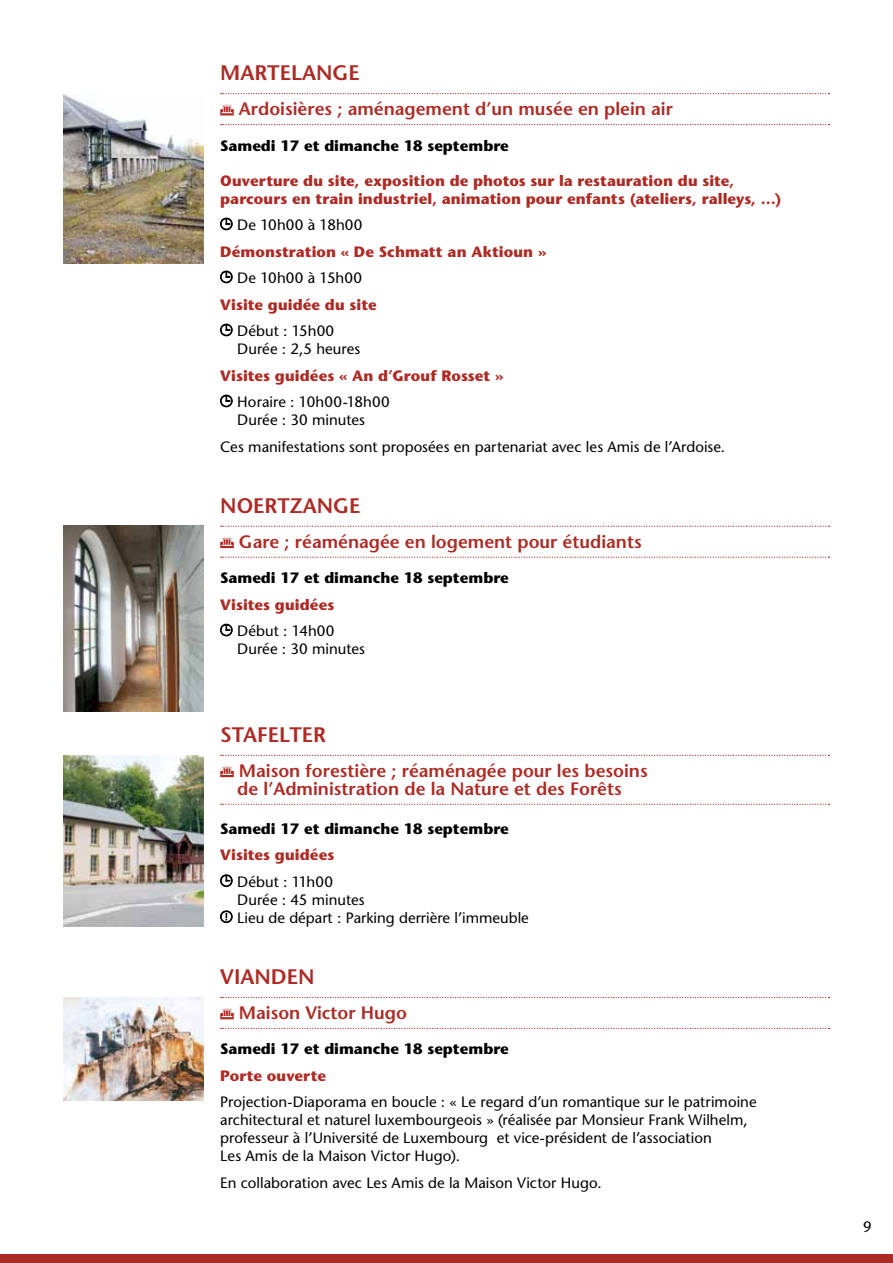
<style>
.page{position:relative;width:893px;height:1263px;background:#fff}
.page>*{position:absolute;margin:0;border:0;box-sizing:border-box;transform-origin:0 0}
.t1{font:600 21px "Stone Sans";color:#ad2b25}
.t2{font:600 18px/18px "Stone Sans";color:#ad2b25}
.t3{font:15px/18px "Stone Sans";color:#000}
.t4{font:700 15px/18px "Stone Sans";letter-spacing:.005em;color:#ad2b25}
.t5{font:700 15px "Stone Sans";color:#000}
</style>
<div class="page">
<div style="left:0;top:1254px;width:893px;height:9px;background:#ad2b25"></div>
<svg style="left:221px;top:93px;width:609px;height:1px"></svg>
<svg style="left:221px;top:124px;width:609px;height:1px"></svg>
<svg style="left:221px;top:526px;width:609px;height:1px"></svg>
<svg style="left:221px;top:557px;width:609px;height:1px"></svg>
<svg style="left:221px;top:755px;width:609px;height:1px"></svg>
<svg style="left:221px;top:804px;width:609px;height:1px"></svg>
<svg style="left:221px;top:997px;width:609px;height:1px"></svg>
<svg style="left:221px;top:1028px;width:609px;height:1px"></svg>
<svg style="left:220px;top:104px;width:14px;height:11px"></svg>
<svg style="left:220px;top:218px;width:13px;height:12px"></svg>
<svg style="left:220px;top:271px;width:13px;height:12px"></svg>
<svg style="left:220px;top:324px;width:13px;height:12px"></svg>
<svg style="left:220px;top:395px;width:13px;height:12px"></svg>
<svg style="left:220px;top:537px;width:14px;height:11px"></svg>
<svg style="left:220px;top:624px;width:13px;height:12px"></svg>
<svg style="left:220px;top:766px;width:14px;height:11px"></svg>
<svg style="left:220px;top:874px;width:13px;height:13px"></svg>
<svg style="left:220px;top:910px;width:13px;height:13px"></svg>
<svg style="left:220px;top:1008px;width:14px;height:11px"></svg>
<img style="left:64px;top:756px;width:139px;height:170px">
<img style="left:64px;top:525px;width:139px;height:186px">
<img style="left:64px;top:94px;width:139px;height:169px">
<img style="left:64px;top:997px;width:139px;height:103px">
<h1 class="t1" style="left:220px;top:60px;width:73px">Martelan</h1>
<h1 class="t1" style="left:332px;top:60px;width:26px">ge</h1>
<p class="t2" style="left:239px;top:100px;width:436px">Ardoisières ; aménagement d’un musée en plein air</p>
<p class="t5" style="left:220px;top:136px;width:290px">Samedi 17 et dimanche 18 septembre</p>
<p class="t4" style="left:220px;top:171px;width:563px">Ouverture du site, exposition de photos sur la restauration du site, parcours en train industriel, animation pour enfants (ateliers, ralleys, …)</p>
<p class="t3" style="left:237px;top:216px;width:127px">De 10h00 à 18h00</p>
<p class="t4" style="left:220px;top:242px;width:328px">Démonstration « De Schmatt an Aktioun »</p>
<p class="t3" style="left:237px;top:269px;width:126px">De 10h00 à 15h00</p>
<p class="t4" style="left:220px;top:295px;width:158px">Visite guidée du site</p>
<p class="t3" style="left:237px;top:322px;width:125px">Début : 15h00<br>Durée : 2,5 heures</p>
<p class="t4" style="left:220px;top:366px;width:285px">Visites guidées « An d’Grouf Rosset »</p>
<p class="t3" style="left:237px;top:393px;width:154px">Horaire : 10h00-18h00<br>Durée : 30 minutes</p>
<p class="t3" style="left:220px;top:437px;width:506px">Ces manifestations sont proposées en partenariat avec les Amis de l’Ardoise.</p>
<h1 class="t1" style="left:220px;top:493px;width:139px">Noertzange</h1>
<p class="t2" style="left:239px;top:533px;width:404px">Gare ; réaménagée en logement pour étudiants</p>
<p class="t5" style="left:220px;top:568px;width:290px">Samedi 17 et dimanche 18 septembre</p>
<p class="t4" style="left:220px;top:595px;width:116px">Visites guidées</p>
<p class="t3" style="left:237px;top:622px;width:129px">Début : 14h00<br>Durée : 30 minutes</p>
<h1 class="t1" style="left:220px;top:722px;width:107px">Stafelter</h1>
<p class="t2" style="left:237px;top:762px;width:412px">M aison forestière ; réaménagée pour les besoins de l’Administration de la Nature et des Forêts</p>
<p class="t5" style="left:220px;top:819px;width:290px">Samedi 17 et dimanche 18 septembre</p>
<p class="t4" style="left:220px;top:846px;width:116px">Visites guidées</p>
<p class="t3" style="left:237px;top:872px;width:293px">Début : 11h00<br>Durée : 45 minutes<br>Lieu de départ : Parking derrière l’immeuble</p>
<h1 class="t1" style="left:220px;top:964px;width:80px">Vian den</h1>
<p class="t2" style="left:239px;top:1004px;width:169px">M aison Victor Hugo</p>
<p class="t5" style="left:220px;top:1040px;width:290px">Samedi 17 et dimanche 18 septembre</p>
<p class="t4" style="left:220px;top:1066px;width:107px">Porte ouverte</p>
<p class="t3" style="left:220px;top:1093px;width:538px">Projection-Diaporama en boucle : « Le regard d’un romantique sur le patrimoine architectural et naturel luxembourgeois » (réalisée par Monsieur Frank Wilhelm, professeur à l’Université de Luxembourg et vice-président de l’association<br>Les Amis de la Maison Victor Hugo).</p>
<p class="t3" style="left:220px;top:1173px;width:383px">En collaboration avec Les Amis de la Maison Victor Hugo.</p>
<p class="t3" style="left:863px;top:1218px;width:10px">9</p>
</div>
